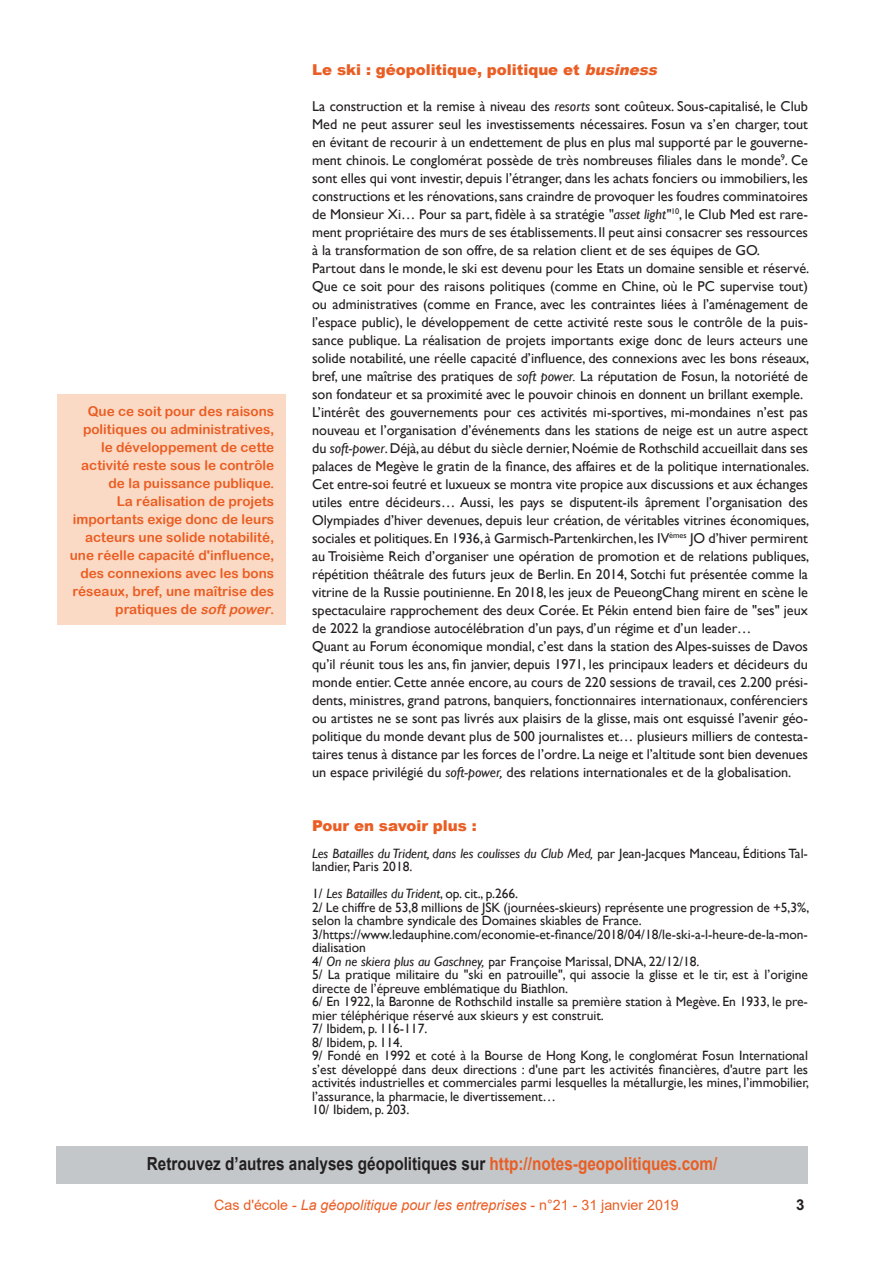
<style>
.page{position:relative;width:893px;height:1263px;background:#fff}
.page>*{position:absolute;margin:0;border:0;box-sizing:border-box;transform-origin:0 0}
.Texte_courant_CLES{font:700 18px "Arial";color:#231f20;scale:.85 1}
.Texte_courant_CLES-2{font:900 15px "Arial";letter-spacing:-.005em;color:#ea5d23}
.Texte_courant_CLES-3{font:700 15px "Arial";color:#231f20}
.Texte_courant_CLES-4{font:14.25px/18px "Gill Sans";letter-spacing:-.005em;color:#231f20;text-align:justify}
.Bas_de_page{font:italic 14.25px "Arial";color:#ea5d23}
.Texte_courant_CLES-5{font:13.5px/13.5px "Gill Sans";letter-spacing:-.005em;color:#231f20}
.Exergue_CLES{font:13.5px/18px "Arial Rounded MT Bold";color:#ea5d23;text-align:right}
.Texte_courant_CLES-6{font:italic 13.5px "Gill Sans";letter-spacing:-.005em;color:#231f20}
.s1{font-style:italic}
.s2{font-style:normal}
.s3{color:#ea5d23}
</style>
<div class="page">
<div style="left:58px;top:395px;width:228px;height:230px;background:#fbdac5"></div>
<div style="left:56px;top:1146px;width:752px;height:37px;background:#c3c7c9"></div>
<p class="Texte_courant_CLES-2" style="left:312px;top:58px;width:351px">Le ski : géopolitique, politique et <span class="s1">business</span></p>
<p class="Texte_courant_CLES-4" style="left:312px;top:97px;width:497px">La construction et la remise à niveau des <span class="s1">resorts</span> sont coûteux. Sous-capitalisé, le Club Med ne peut assurer seul les investissements nécessaires. Fosun va s’en charger, tout en évitant de recourir à un endettement de plus en plus mal supporté par le gouverne&shy;ment chinois. Le conglomérat possède de très nombreuses filiales dans le monde<sup>9</sup>. Ce sont elles qui vont investir, depuis l’étranger, dans les achats fonciers ou immobiliers, les constructions et les rénovations, sans craindre de provoquer les foudres comminatoires de Monsieur Xi… Pour sa part, fidèle à sa stratégie <span class="s1">"asset light"</span><sup>10</sup>, le Club Med est rare&shy;ment propriétaire des murs de ses établissements. Il peut ainsi consacrer ses ressources à la transformation de son offre, de sa relation client et de ses équipes de GO.</p>
<p class="Texte_courant_CLES-4" style="left:312px;top:259px;width:499px">Partout dans le monde, le ski est devenu pour les Etats un domaine sensible et réservé.<br>Que ce soit pour des raisons politiques (comme en Chine, où le PC supervise tout) ou administratives (comme en France, avec les contraintes liées à l’aménagement de l’espace public), le développement de cette activité reste sous le contrôle de la puis&shy;sance publique. La réalisation de projets importants exige donc de leurs acteurs une solide notabilité, une réelle capacité d’influence, des connexions avec les bons réseaux, bref, une maîtrise des pratiques de <span class="s1">soft power.</span> La réputation de Fosun, la notoriété de son fondateur et sa proximité avec le pouvoir chinois en donnent un brillant exemple.</p>
<p class="Texte_courant_CLES-4" style="left:312px;top:403px;width:499px">L’intérêt des gouvernements pour ces activités mi-sportives, mi-mondaines n’est pas nouveau et l’organisation d’événements dans les stations de neige est un autre aspect du <span class="s1">soft-power</span>. Déjà, au début du siècle dernier, Noémie de Rothschild accueillait dans ses palaces de Megève le gratin de la finance, des affaires et de la politique internationales.<br>Cet entre-soi feutré et luxueux se montra vite propice aux discussions et aux échanges utiles entre décideurs… Aussi, les pays se disputent-ils âprement l’organisation des Olympiades d’hiver devenues, depuis leur création, de véritables vitrines économiques, sociales et politiques. En 1936, à Garmisch-Partenkirchen, les IV<sup>èmes</sup> JO d’hiver permirent au Troisième Reich d’organiser une opération de promotion et de relations publiques, répétition théâtrale des futurs jeux de Berlin. En 2014, Sotchi fut présentée comme la vitrine de la Russie poutinienne. En 2018, les jeux de PeueongChang mirent en scène le spectaculaire rapprochement des deux Corée. Et Pékin entend bien faire de "ses" jeux de 2022 la grandiose autocélébration d’un pays, d’un régime et d’un leader…</p>
<p class="Texte_courant_CLES-4" style="left:312px;top:637px;width:497px">Quant au Forum économique mondial, c’est dans la station des Alpes-suisses de Davos qu’il réunit tous les ans, fin janvier, depuis 1971, les principaux leaders et décideurs du monde entier. Cette année encore, au cours de 220 sessions de travail, ces 2.200 prési&shy;dents, ministres, grand patrons, banquiers, fonctionnaires internationaux, conférenciers ou artistes ne se sont pas livrés aux plaisirs de la glisse, mais ont esquissé l’avenir géo&shy;politique du monde devant plus de 500 journalistes et… plusieurs milliers de contesta&shy;taires tenus à distance par les forces de l’ordre. La neige et l’altitude sont bien devenues un espace privilégié du <span class="s1">soft-power,</span> des relations internationales et de la globalisation.</p>
<p class="Texte_courant_CLES-2" style="left:312px;top:814px;width:166px">Pour en savoir plus :</p>
<p class="Texte_courant_CLES-5" style="left:312px;top:846px;width:497px"><span class="s1">Les Batailles du Trident, dans les coulisses du Club Med,</span> par Jean-Jacques Manceau, Éditions Tal&shy;landier, Paris 2018.</p>
<p class="Texte_courant_CLES-6" style="left:312px;top:886px;width:208px"><span class="s2">1/</span> Les Batailles du Trident<span class="s2">, op. cit., p.266.</span></p>
<p class="Texte_courant_CLES-5" style="left:312px;top:900px;width:499px">2/ Le chiffre de 53,8 millions de JSK (journées-skieurs) représente une progression de +5,3%, selon la chambre syndicale des Domaines skiables de France.</p>
<p class="Texte_courant_CLES-5" style="left:312px;top:927px;width:497px">3/https://www.ledauphine.com/economie-et-finance/2018/04/18/le-ski-a-l-heure-de-la-mon&shy;dialisation</p>
<p class="Texte_courant_CLES-5" style="left:312px;top:954px;width:389px">4/ <span class="s1">On ne skiera plus au Gaschney,</span> par Françoise Marissal, DNA, 22/12/18.</p>
<p class="Texte_courant_CLES-5" style="left:312px;top:968px;width:497px">5/ La pratique militaire du "ski en patrouille", qui associe la glisse et le tir, est à l’origine directe de l’épreuve emblématique du Biathlon.</p>
<p class="Texte_courant_CLES-5" style="left:312px;top:995px;width:497px">6/ En 1922, la Baronne de Rothschild installe sa première station à Megève. En 1933, le pre&shy;mier téléphérique réservé aux skieurs y est construit.</p>
<p class="Texte_courant_CLES-5" style="left:312px;top:1022px;width:117px">7/ Ibidem, p. 116-117.</p>
<p class="Texte_courant_CLES-5" style="left:312px;top:1035px;width:92px">8/ Ibidem, p. 114.</p>
<p class="Texte_courant_CLES-5" style="left:312px;top:1049px;width:499px;text-align:justify">9/ Fondé en 1992 et coté à la Bourse de Hong Kong, le conglomérat Fosun International s’est développé dans deux directions : d'une part les activités financières, d'autre part les activités industrielles et commerciales parmi lesquelles la métallurgie, les mines, l’immobilier, l’assurance, la pharmacie, le divertissement…</p>
<p class="Texte_courant_CLES-5" style="left:312px;top:1103px;width:99px">10/ Ibidem, p. 203.</p>
<p class="Texte_courant_CLES" style="left:147px;top:1151px;width:673px">Retrouvez d’autres analyses géopolitiques sur <span class="s3">http://notes-geopolitiques.com/</span></p>
<p class="Bas_de_page" style="left:214px;top:1195px;width:466px"><span class="s2">Cas d'école -</span> La géopolitique pour les entreprises <span class="s2">- n°21 - 31 janvier 2019</span></p>
<p class="Texte_courant_CLES-3" style="left:796px;top:1194px;width:10px">3</p>
<p class="Exergue_CLES" style="left:70px;top:402px;width:206px">Que ce soit pour des raisons politiques ou administratives, le développement de cette activité reste sous le contrôle de la puissance publique.<br>La réalisation de projets importants exige donc de leurs acteurs une solide notabilité, une réelle capacité d'influence, des connexions avec les bons réseaux, bref, une maîtrise des pratiques de <span class="s1">softpower</span>.</p>
</div>
